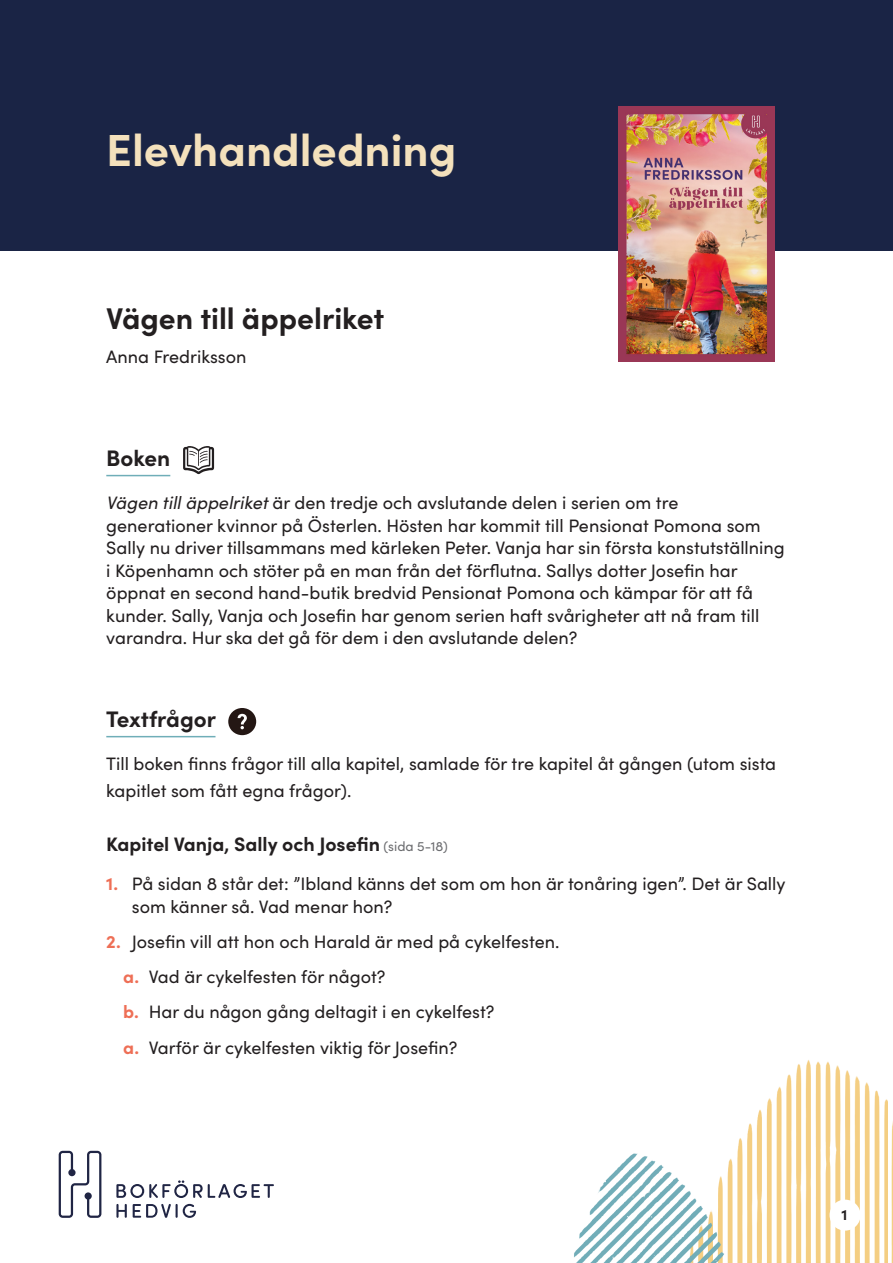
<style>
.page{position:relative;width:893px;height:1263px;background:#fff}
.page>*{position:absolute;margin:0;border:0;box-sizing:border-box;transform-origin:0 0}
.t1{font:700 45px "Sofia Pro";color:#f4e1bc}
.t2{font:700 30px "Sofia Pro";color:#231f20}
.t3{font:700 22.5px "Sofia Pro";color:#231f20}
.t4{font:700 19.5px "Sofia Pro";color:#231f20}
.t5{font:18px/22.5px "Sofia Pro";color:#231f20}
.t6{font:700 15px "Sofia Pro";color:#231f20}
.s1{font-style:italic}
.s2{font-weight:400;font-size:13.5px;color:#6c6d70}
.s3{font-weight:700;color:#ee6f56}
</style>
<div class="page">
<img style="left:58px;top:251px;width:830px;height:1012px">
<div style="left:0;top:0;width:893px;height:251px;background:#1a2445"></div>
<img style="left:619px;top:106px;width:156px;height:256px">
<svg style="left:116px;top:1180px;width:158px;height:18px"></svg>
<svg style="left:116px;top:1204px;width:11px;height:14px"></svg>
<svg style="left:133px;top:1204px;width:63px;height:14px"></svg>
<svg style="left:59px;top:1151px;width:42px;height:67px"></svg>
<div style="left:830px;top:1199px;width:30px;height:31px;background:#fff;border-radius:50%"></div>
<hr style="left:106px;top:475px;width:64px;height:1px;background:#6faeb8">
<hr style="left:106px;top:736px;width:109px;height:1px;background:#6faeb8">
<svg style="left:183px;top:446px;width:31px;height:28px"></svg>
<svg style="left:228px;top:708px;width:28px;height:27px"></svg>
<img style="left:891px;top:1121px;width:2px;height:142px">
<h1 class="t1" style="left:106px;top:116px;width:352px">Elevhandledning</h1>
<h2 class="t2" style="left:106px;top:295px;width:279px">Vägen till äppelriket</h2>
<p class="t5" style="left:106px;top:344px;width:142px">Anna Fredriksson</p>
<p class="t3" style="left:106px;top:440px;width:66px">Boken</p>
<p class="t5" style="left:106px;top:491px;width:680px"><span class="s1">Vägen till äppelriket</span> är den tredje och avslutande delen i serien om tre generationer kvinnor på Österlen. Hösten har kommit till Pensionat Pomona som Sally nu driver tillsammans med kärleken Peter. Vanja har sin första konstutställning i Köpenhamn och stöter på en man från det förflutna. Sallys dotter Josefin har öppnat en second hand-butik bredvid Pensionat Pomona och kämpar för att få kunder. Sally, Vanja och Josefin har genom serien haft svårigheter att nå fram till varandra. Hur ska det gå för dem i den avslutande delen?</p>
<p class="t3" style="left:106px;top:701px;width:111px">Textfrågor</p>
<p class="t5" style="left:106px;top:750px;width:671px;line-height:27px">Till boken finns frågor till alla kapitel, samlade för tre kapitel åt gången (utom sista kapitlet som fått egna frågor).</p>
<p class="t4" style="left:106px;top:829px;width:343px">Kapitel Vanja, Sally och Josefin <span class="s2">(sida 5-18)</span></p>
<p class="t5" style="left:132px;top:871px;width:655px;text-indent:-26px"><span class="s3">1.</span> På sidan 8 står det: ”Ibland känns det som om hon är tonåring igen”. Det är Sally som känner så. Vad menar hon?</p>
<p class="t5" style="left:123px;top:923px;width:438px;line-height:35.2px;text-indent:-17px"><span class="s3">2.</span> Josefin vill att hon och Harald är med på cykelfesten. <span class="s3">a.</span> Vad är cykelfesten för något?<br><span class="s3">b.</span> Har du någon gång deltagit i en cykelfest?<br><span class="s3">a.</span> Varför är cykelfesten viktig för Josefin?</p>
<p class="t6" style="left:842px;top:1204px;width:7px">1</p>
</div>
